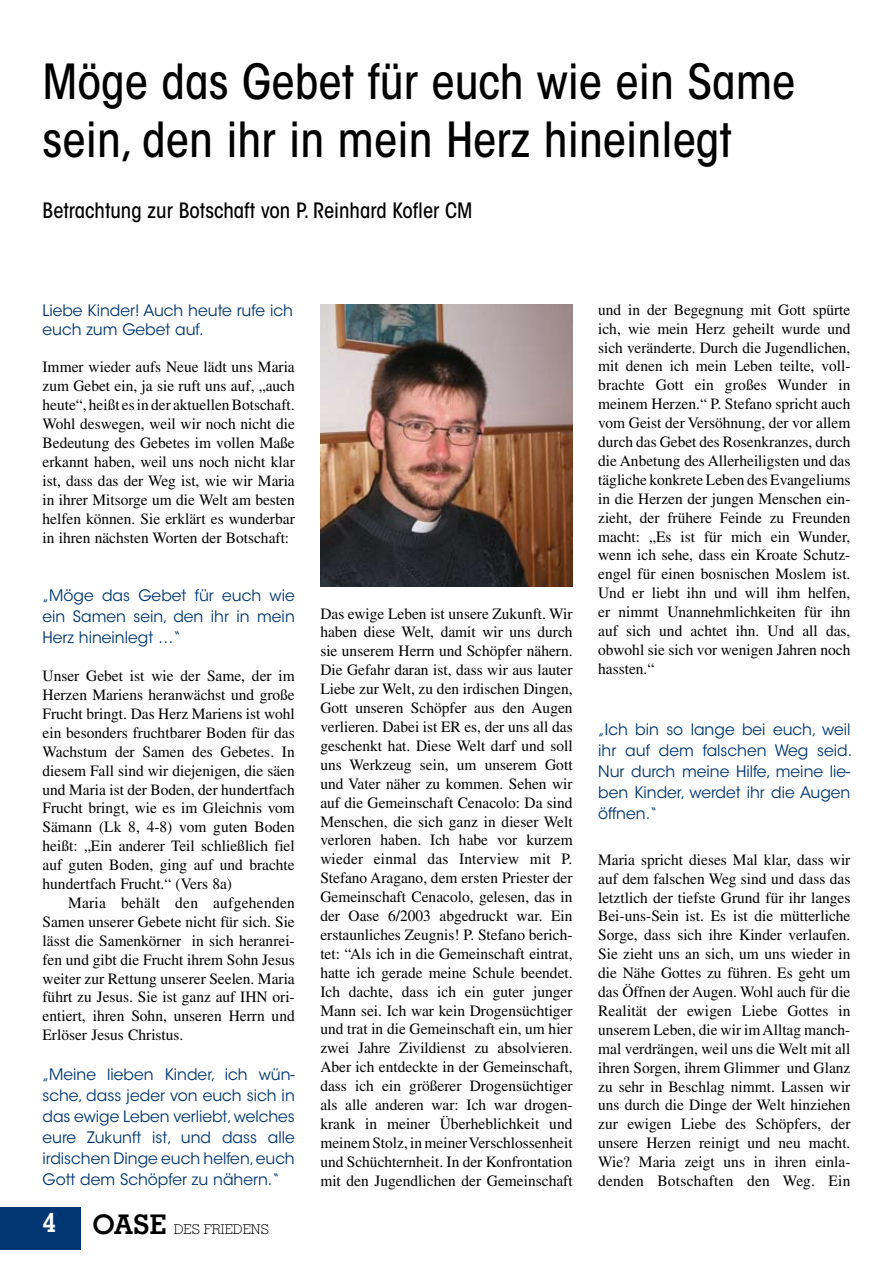
<style>
.page{position:relative;width:893px;height:1263px;background:#fff}
.page>*{position:absolute;margin:0;border:0;box-sizing:border-box;transform-origin:0 0}
.t1{font:500 condensed 48px/57.6px "ITC Avant Garde Std";color:#000}
.t2{font:700 27px "Memphis LT Std";color:#fff}
.t3{font:500 condensed 21px "ITC Avant Garde Std";color:#000}
.t4{font:15.75px/18.9px "Times LT Std";color:#000;text-align:justify}
.t5{font:15.75px/21px "ITC Avant Garde Std";color:#003772;text-align:justify}
.t6{font:300 13.5px "Memphis LT Std";color:#000}
.s1{font-weight:700;font-size:27px}
</style>
<div class="page">
<div style="left:0;top:1208px;width:81px;height:42px;background:#003772"></div>
<img style="left:320px;top:304px;width:253px;height:283px">
<h1 class="t1" style="left:43px;top:53px;width:754px">Möge das Gebet für euch wie ein Same sein, den ihr in mein Herz hineinlegt</h1>
<h3 class="t3" style="left:43px;top:197px;width:431px">Betrachtung zur Botschaft von P. Reinhard Kofler CM</h3>
<p class="t5" style="left:43px;top:301px;width:252px;line-height:18.9px">Liebe Kinder! Auch heute rufe ich euch zum Gebet auf.</p>
<p class="t4" style="left:43px;top:358px;width:254px">Immer wieder aufs Neue lädt uns Maria zum Gebet ein, ja sie ruft uns auf, „auch heute“, heißt es in der aktuellen Botschaft.<br>Wohl deswegen, weil wir noch nicht die Bedeutung des Gebetes im vollen Maße erkannt haben, weil uns noch nicht klar ist, dass das der Weg ist, wie wir Maria in ihrer Mitsorge um die Welt am besten helfen können. Sie erklärt es wunderbar in ihren nächsten Worten der Botschaft:</p>
<p class="t5" style="left:43px;top:585px;width:254px">„Möge das Gebet für euch wie ein Samen sein, den ihr in mein Herz hineinlegt …“</p>
<p class="t4" style="left:43px;top:666px;width:254px">Unser Gebet ist wie der Same, der im Herzen Mariens heranwächst und große Frucht bringt. Das Herz Mariens ist wohl ein besonders fruchtbarer Boden für das Wachstum der Samen des Gebetes. In diesem Fall sind wir diejenigen, die säen und Maria ist der Boden, der hundertfach Frucht bringt, wie es im Gleichnis vom Sämann (Lk 8, 4-8) vom guten Boden heißt: „Ein anderer Teil schließlich fiel auf guten Boden, ging auf und brachte hundertfach Frucht.“ (Vers 8a)</p>
<p class="t4" style="left:43px;top:893px;width:254px;text-indent:26px">Maria behält den aufgehenden Samen unserer Gebete nicht für sich. Sie lässt die Samenkörner in sich heranrei&shy;fen und gibt die Frucht ihrem Sohn Jesus weiter zur Rettung unserer Seelen. Maria führt zu Jesus. Sie ist ganz auf IHN ori&shy;entiert, ihren Sohn, unseren Herrn und Erlöser Jesus Christus.</p>
<p class="t5" style="left:43px;top:1064px;width:254px">„Meine lieben Kinder, ich wün&shy;sche, dass jeder von euch sich in das ewige Leben verliebt, welches eure Zukunft ist, und dass alle irdischen Dinge euch helfen, euch Gott dem Schöpfer zu nähern.“</p>
<h2 class="t2" style="left:43px;top:1205px;width:15px">4</h2>
<p class="t6" style="left:92px;top:1221px;width:178px"><span class="s1">OASE</span> DES FRIEDENS</p>
<p class="t4" style="left:320px;top:604px;width:254px">Das ewige Leben ist unsere Zukunft. Wir haben diese Welt, damit wir uns durch sie unserem Herrn und Schöpfer nähern.<br>Die Gefahr daran ist, dass wir aus lauter Liebe zur Welt, zu den irdischen Dingen, Gott unseren Schöpfer aus den Augen verlieren. Dabei ist ER es, der uns all das geschenkt hat. Diese Welt darf und soll uns Werkzeug sein, um unserem Gott und Vater näher zu kommen. Sehen wir auf die Gemeinschaft Cenacolo: Da sind Menschen, die sich ganz in dieser Welt verloren haben. Ich habe vor kurzem wieder einmal das Interview mit P.<br>Stefano Aragano, dem ersten Priester der Gemeinschaft Cenacolo, gelesen, das in der Oase 6/2003 abgedruckt war. Ein erstaunliches Zeugnis! P. Stefano berich&shy;tet: “Als ich in die Gemeinschaft eintrat, hatte ich gerade meine Schule beendet.<br>Ich dachte, dass ich ein guter junger Mann sei. Ich war kein Drogensüchtiger und trat in die Gemeinschaft ein, um hier zwei Jahre Zivildienst zu absolvieren.<br>Aber ich entdeckte in der Gemeinschaft, dass ich ein größerer Drogensüchtiger als alle anderen war: Ich war drogen&shy;krank in meiner Überheblichkeit und meinem Stolz, in meiner Verschlossenheit und Schüchternheit. In der Konfrontation mit den Jugendlichen der Gemeinschaft</p>
<p class="t4" style="left:598px;top:300px;width:254px">und in der Begegnung mit Gott spürte ich, wie mein Herz geheilt wurde und sich veränderte. Durch die Jugendlichen, mit denen ich mein Leben teilte, voll&shy;brachte Gott ein großes Wunder in meinem Herzen.“ P. Stefano spricht auch vom Geist der Versöhnung, der vor allem durch das Gebet des Rosenkranzes, durch die Anbetung des Allerheiligsten und das tägliche konkrete Leben des Evangeliums in die Herzen der jungen Menschen ein&shy;zieht, der frühere Feinde zu Freunden macht: „Es ist für mich ein Wunder, wenn ich sehe, dass ein Kroate Schutz&shy;engel für einen bosnischen Moslem ist.<br>Und er liebt ihn und will ihm helfen, er nimmt Unannehmlichkeiten für ihn auf sich und achtet ihn. Und all das, obwohl sie sich vor wenigen Jahren noch hassten.“</p>
<p class="t5" style="left:598px;top:719px;width:256px">„Ich bin so lange bei euch, weil ihr auf dem falschen Weg seid.<br>Nur durch meine Hilfe, meine lie&shy;ben Kinder, werdet ihr die Augen öffnen.“</p>
<p class="t4" style="left:598px;top:850px;width:254px">Maria spricht dieses Mal klar, dass wir auf dem falschen Weg sind und dass das letztlich der tiefste Grund für ihr langes Bei-uns-Sein ist. Es ist die mütterliche Sorge, dass sich ihre Kinder verlaufen.<br>Sie zieht uns an sich, um uns wieder in die Nähe Gottes zu führen. Es geht um das Öffnen der Augen. Wohl auch für die Realität der ewigen Liebe Gottes in unserem Leben, die wir im Alltag manch&shy;mal verdrängen, weil uns die Welt mit all ihren Sorgen, ihrem Glimmer und Glanz zu sehr in Beschlag nimmt. Lassen wir uns durch die Dinge der Welt hinziehen zur ewigen Liebe des Schöpfers, der unsere Herzen reinigt und neu macht.<br>Wie? Maria zeigt uns in ihren einla&shy;denden Botschaften den Weg. Ein</p>
</div>
